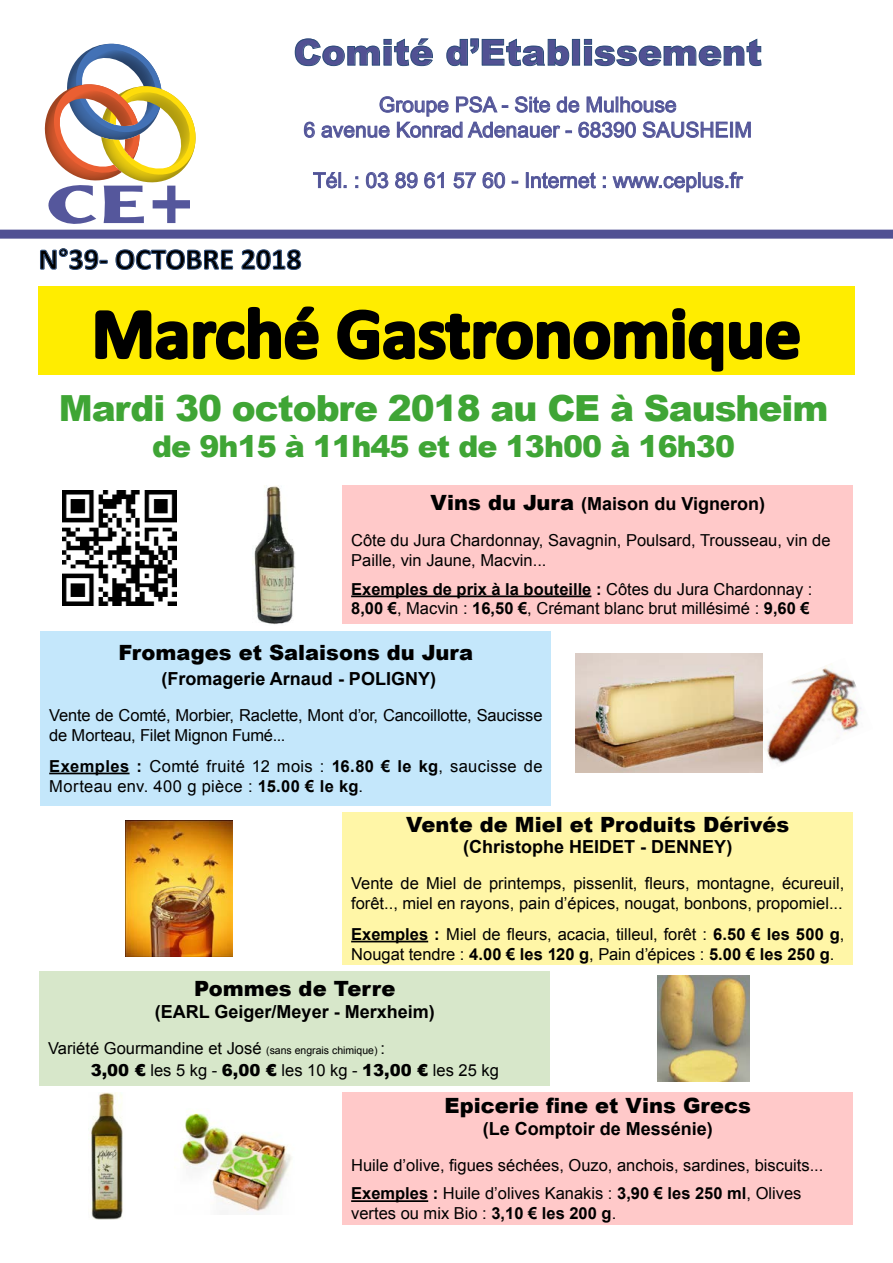
<style>
.page{position:relative;width:893px;height:1263px;background:#fff}
.page>*{position:absolute;margin:0;border:0;box-sizing:border-box;transform-origin:0 0}
.t1{font:700 72px "Calibri";color:#000}
.t2{font:900 36px "Arial";letter-spacing:-.03em;color:#3fa535}
.t3{font:900 36px "Arial";color:#515193}
.t4{font:900 30px "Arial";letter-spacing:-.03em;color:#3fa535}
.t5{font:700 30px "Calibri";color:#000}
.t6{font:21px/25.2px "Arial";color:#515193;text-align:center}
.t7{font:900 21px "Arial";color:#000}
.t8{font:700 18px "Arial";color:#000}
.t9{font:16.5px/19.8px "Arial";color:#000}
.t10{font:16.5px/19.8px "Arial";letter-spacing:.02em;color:#000}
.s1{font-weight:900;font-size:21px}
.s2{font-weight:700}
.s3{font-size:10.5px}
.s4{font-weight:900}
</style>
<div class="page">
<svg style="left:38px;top:43px;width:163px;height:187px"></svg>
<div style="left:0;top:230px;width:893px;height:9px;background:#515193"></div>
<img style="left:62px;top:491px;width:115px;height:115px">
<img style="left:182px;top:1113px;width:110px;height:101px">
<img style="left:763px;top:663px;width:98px;height:101px">
<img style="left:575px;top:653px;width:188px;height:119px">
<svg style="left:295px;top:38px;width:138px;height:28px"></svg>
<svg style="left:446px;top:38px;width:123px;height:28px"></svg>
<div style="left:572px;top:39px;width:8px;height:26px;border:1px solid #2d4d7a"></div>
<svg style="left:584px;top:39px;width:178px;height:27px"></svg>
<svg style="left:304px;top:121px;width:11px;height:17px"></svg>
<svg style="left:321px;top:96px;width:430px;height:42px"></svg>
<svg style="left:313px;top:172px;width:33px;height:17px"></svg>
<svg style="left:366px;top:172px;width:23px;height:17px"></svg>
<svg style="left:395px;top:172px;width:23px;height:17px"></svg>
<svg style="left:424px;top:172px;width:20px;height:17px"></svg>
<svg style="left:453px;top:172px;width:23px;height:17px"></svg>
<svg style="left:482px;top:172px;width:23px;height:17px"></svg>
<svg style="left:512px;top:181px;width:6px;height:2px"></svg>
<svg style="left:526px;top:172px;width:70px;height:17px"></svg>
<svg style="left:612px;top:172px;width:132px;height:21px"></svg>
<svg style="left:40px;top:248px;width:68px;height:22px"></svg>
<svg style="left:115px;top:249px;width:118px;height:21px"></svg>
<svg style="left:241px;top:249px;width:60px;height:21px"></svg>
<img style="left:658px;top:975px;width:92px;height:107px">
<div style="left:38px;top:286px;width:817px;height:89px;background:#ffed00"></div>
<svg style="left:95px;top:306px;width:224px;height:54px"></svg>
<svg style="left:337px;top:308px;width:463px;height:64px"></svg>
<div style="left:343px;top:485px;width:510px;height:139px;background:#ffc9c9"></div>
<hr style="left:351px;top:595px;width:240px;height:2px;background:#000">
<div style="left:41px;top:631px;width:510px;height:174px;background:#c4e7fb"></div>
<hr style="left:49px;top:773px;width:81px;height:1px;background:#000">
<div style="left:40px;top:971px;width:510px;height:115px;background:#d7e7ca"></div>
<img style="left:253px;top:485px;width:43px;height:140px">
<div style="left:343px;top:812px;width:510px;height:152px;background:#fff6a7"></div>
<hr style="left:351px;top:941px;width:77px;height:1px;background:#000">
<div style="left:343px;top:1092px;width:510px;height:133px;background:#ffc9c9"></div>
<hr style="left:351px;top:1200px;width:77px;height:2px;background:#000">
<img style="left:90px;top:1092px;width:33px;height:128px">
<img style="left:125px;top:820px;width:108px;height:136px">
<h2 class="t3" style="left:294px;top:26px;width:470px">Comité d’Etablissement</h2>
<p class="t6" style="left:304px;top:92px;width:450px">Groupe PSA - Site de Mulhouse<br>6 avenue Konrad Adenauer - 68390 SAUSHEIM</p>
<p class="t6" style="left:313px;top:168px;width:431px">Tél. : 03 89 61 57 60 - Internet : www.ceplus.fr</p>
<p class="t5" style="left:39px;top:240px;width:265px">N°39- OCTOBRE 2018</p>
<p class="t1" style="left:92px;top:287px;width:711px">Marché Gastronomique</p>
<p class="t2" style="left:59px;top:382px;width:771px">Mardi 30 octobre 2018 au CE à Sausheim</p>
<p class="t4" style="left:152px;top:425px;width:584px">de 9h15 à 11h45 et de 13h00 à 16h30</p>
<p class="t8" style="left:431px;top:492px;width:336px"><span class="s1">Vins du Jura</span> (Maison du Vigneron)</p>
<p class="t9" style="left:351px;top:530px;width:481px">Côte du Jura Chardonnay, Savagnin, Poulsard, Trousseau, vin de<br>Paille, vin Jaune, Macvin...</p>
<p class="t9" style="left:351px;top:579px;width:463px"><span class="s2">Exemples de prix à la bouteille :</span> Côtes du Jura Chardonnay :<br><span class="s2">8,00 €</span>, Macvin : <span class="s2">16,50 €</span>, Crémant blanc brut millésimé : <span class="s2">9,60 €</span></p>
<p class="t7" style="left:119px;top:637px;width:356px">Fromages et Salaisons du Jura</p>
<p class="t8" style="left:162px;top:667px;width:276px">(Fromagerie Arnaud - POLIGNY)</p>
<p class="t9" style="left:49px;top:706px;width:495px">Vente de Comté, Morbier, Raclette, Mont d’or, Cancoillotte, Saucisse de Morteau, Filet Mignon Fumé...</p>
<p class="t10" style="left:49px;top:756px;width:495px"><span class="s2">Exemples :</span> Comté fruité 12 mois : <span class="s2">16.80 € le kg</span>, saucisse de<br>Morteau env. 400 g pièce : <span class="s2">15.00 € le kg</span>.</p>
<p class="t7" style="left:406px;top:809px;width:385px">Vente de Miel et Produits Dérivés</p>
<p class="t8" style="left:463px;top:835px;width:271px">(Christophe HEIDET - DENNEY)</p>
<p class="t9" style="left:351px;top:874px;width:495px">Vente de Miel de printemps, pissenlit, fleurs, montagne, écureuil, forêt.., miel en rayons, pain d’épices, nougat, bonbons, propomiel...</p>
<p class="t9" style="left:351px;top:924px;width:495px"><span class="s2">Exemples :</span> Miel de fleurs, acacia, tilleul, forêt : <span class="s2">6.50 € les 500 g</span>,<br>Nougat tendre : <span class="s2">4.00 € les 120 g</span>, Pain d’épices : <span class="s2">5.00 € les 250 g</span>.</p>
<p class="t7" style="left:194px;top:973px;width:203px">Pommes de Terre</p>
<p class="t8" style="left:155px;top:999px;width:281px">(EARL Geiger/Meyer - Merxheim)</p>
<p class="t9" style="left:48px;top:1038px;width:338px">Variété Gourmandine et José <span class="s3">(sans engrais chimique)</span> :</p>
<p class="t9" style="left:91px;top:1060px;width:410px"><span class="s4">3,00 €</span> les 5 kg - <span class="s4">6,00 €</span> les 10 kg - <span class="s4">13,00 €</span> les 25 kg</p>
<p class="t7" style="left:445px;top:1090px;width:308px">Epicerie fine et Vins Grecs</p>
<p class="t8" style="left:483px;top:1116px;width:232px">(Le Comptoir de Messénie)</p>
<p class="t9" style="left:351px;top:1155px;width:474px">Huile d’olive, figues séchées, Ouzo, anchois, sardines, biscuits...</p>
<p class="t9" style="left:351px;top:1184px;width:452px"><span class="s2">Exemples :</span> Huile d’olives Kanakis : <span class="s2">3,90 € les 250 ml</span>, Olives vertes ou mix Bio : <span class="s2">3,10 € les 200 g</span>.</p>
</div>
